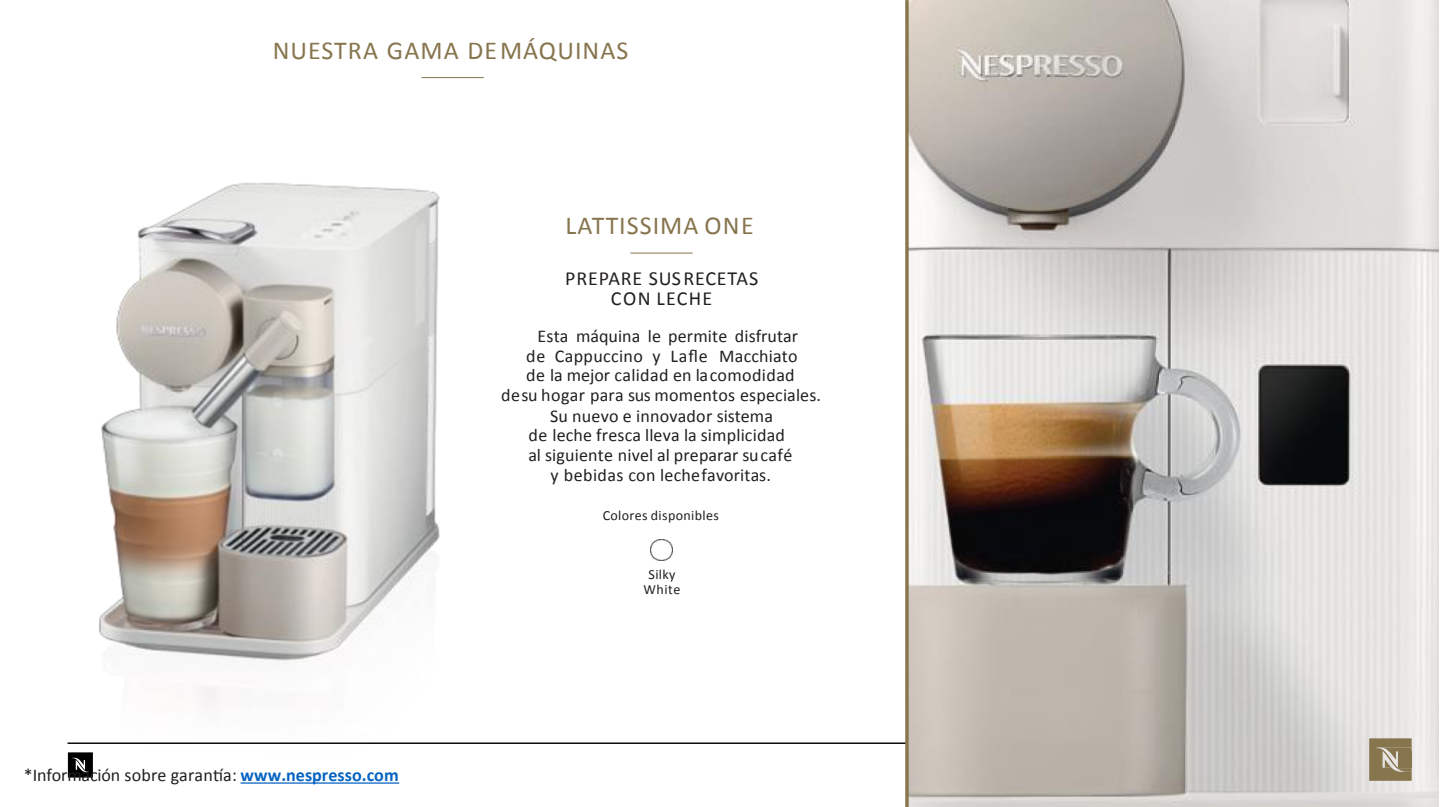
<style>
.page{position:relative;width:1440px;height:807px;background:#fff}
.page>*{position:absolute;margin:0;border:0;box-sizing:border-box;transform-origin:0 0}
.t1{font:25.95px "Calibri";letter-spacing:.04em;color:#87754e}
.t2{font:19.95px/19.5px "Calibri";letter-spacing:.04em;color:#231f20;text-align:center}
.t3{font:18px/19.5px "Calibri";letter-spacing:.01em;color:#231f20;text-align:center}
.t4{font:14.1px/15.1px "Calibri";letter-spacing:.025em;color:#231f20;text-align:center}
.s1{font-weight:700;color:#0563c1}
</style>
<div class="page">
<img style="left:67px;top:0;width:1372px;height:807px">
<hr style="left:630px;top:253px;width:62px;height:1px;background:#87754e">
<img style="left:651px;top:539px;width:21px;height:21px">
<img style="left:908px;top:0;width:529px;height:807px">
<svg style="left:1368px;top:738px;width:43px;height:43px;background:#958665"></svg>
<hr style="left:421px;top:77px;width:62px;height:1px;background:#87754e">
<hr style="left:905px;top:0;width:3px;height:807px;background:#87754e">
<svg style="left:240px;top:782px;width:159px;height:2px"></svg>
<h1 class="t1" style="left:273px;top:34px;width:357px">NUESTRA GAMA DEMÁQUINAS</h1>
<h1 class="t1" style="left:565px;top:209px;width:190px">LATTISSIMA ONE</h1>
<p class="t2" style="left:565px;top:269px;width:194px">PREPARE SUSRECETAS<br>CON LECHE</p>
<p class="t3" style="left:537px;top:327px;width:262px">Esta máquina le permite disfrutar</p>
<p class="t3" style="left:526px;top:346px;width:273px">de Cappuccino y Lafle Macchiato</p>
<p class="t3" style="left:526px;top:366px;width:270px">de la mejor calidad en lacomodidad</p>
<p class="t3" style="left:501px;top:385px;width:321px">desu hogar para sus momentos especiales.</p>
<p class="t3" style="left:528px;top:406px;width:265px">Su nuevo e innovador sistema<br>de leche fresca lleva la simplicidad al siguiente nivel al preparar sucafé y bebidas con lechefavoritas.</p>
<p class="t4" style="left:602px;top:508px;width:118px">Colores disponibles</p>
<p class="t3" style="left:24px;top:765px;width:376px">*Información sobre garantía: <span class="s1">www.nespresso.com</span></p>
<p class="t4" style="left:643px;top:566px;width:38px">Silky<br>White</p>
</div>
